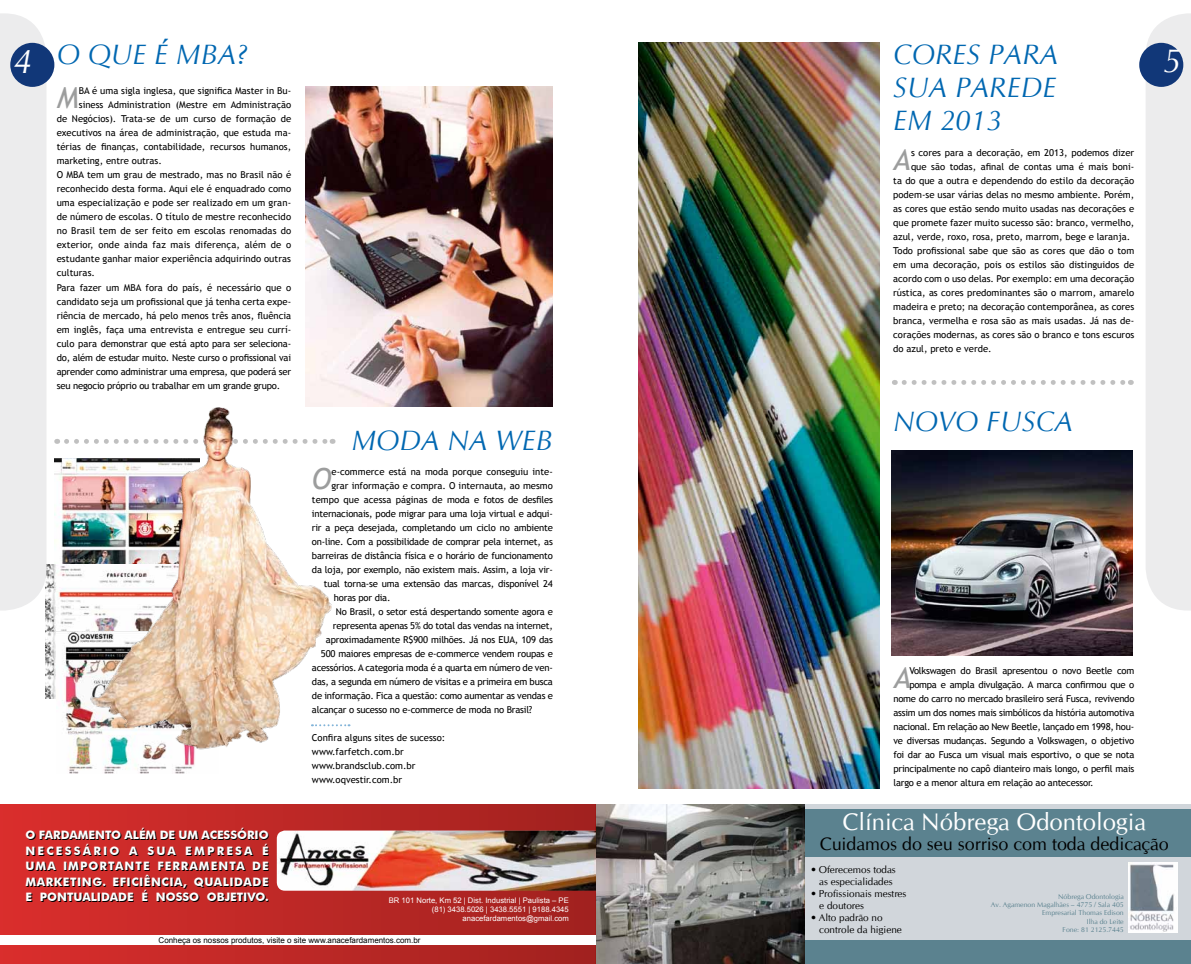
<style>
.page{position:relative;width:1191px;height:964px;background:#fff}
.page>*{position:absolute;margin:0;border:0;box-sizing:border-box;transform-origin:0 0}
.t1{font:italic 33.3px "CG Omega";color:#fff}
.t2{font:italic 29.1px "Trebuchet MS";color:#9c9d9d}
.t3{font:italic 28px/33.4px "CG Omega";color:#0067b1;text-align:justify}
.t4{font:24px "CG Omega";color:#fff}
.t5{font:18px "CG Omega";color:#000}
.t6{font:700 11.6px/15.5px "Futura BT";color:#fff;text-align:justify}
.t7{font:10px/12px "CG Omega";color:#000}
.t8{font:9.5px/14px "Trebuchet MS";color:#000}
.t9{font:9.5px "Trebuchet MS";letter-spacing:-.02em;color:#000}
.t10{font:9.5px "Trebuchet MS";letter-spacing:-.025em;color:#000}
.t11{font:8px "Arial";color:#000}
.t12{font:7.7px/9.2px "Arial";color:#fff;text-align:right}
.t13{font:7px/8.4px "CG Omega";color:#5b828f;text-align:right}
</style>
<div class="page">
<img style="left:54px;top:458px;width:29px;height:106px">
<div style="left:595px;top:804px;width:596px;height:160px;background:#d1d6db"></div>
<div style="left:595px;top:940px;width:596px;height:24px;background:#5b828f"></div>
<div style="left:595px;top:809px;width:596px;height:48px;background:#5b828f"></div>
<img style="left:1128px;top:862px;width:49px;height:70px">
<img style="left:595px;top:804px;width:209px;height:160px">
<img style="left:305px;top:87px;width:248px;height:320px">
<svg style="left:67px;top:439px;width:12px;height:5px"></svg>
<svg style="left:904px;top:380px;width:227px;height:5px"></svg>
<img style="left:891px;top:450px;width:242px;height:205px">
<img style="left:638px;top:43px;width:241px;height:745px">
<img style="left:45px;top:564px;width:38px;height:134px">
<img style="left:57px;top:631px;width:138px;height:143px">
<img style="left:83px;top:364px;width:264px;height:396px">
<div style="left:0;top:804px;width:595px;height:160px;background:linear-gradient(to right,#da2e2d,#a1221f)"></div>
<div style="left:0;top:935px;width:595px;height:10px;background:#fff"></div>
<img style="left:277px;top:830px;width:319px;height:61px">
<div style="left:0;top:13px;width:47px;height:597px;background:#ececed"></div>
<div style="left:10px;top:43px;width:44px;height:44px;background:#113778;border-radius:50%"></div>
<div style="left:1146px;top:13px;width:45px;height:597px;background:#ececed"></div>
<div style="left:1139px;top:43px;width:44px;height:44px;background:#113778;border-radius:50%"></div>
<h3 class="t3" style="left:57px;top:37px;width:192px">O QUE É MBA?</h3>
<h3 class="t3" style="left:893px;top:37px;width:167px">CORES PARA SUA PAREDE EM 2013</h3>
<h1 class="t1" style="left:13px;top:41px;width:20px">4</h1>
<h1 class="t1" style="left:1162px;top:40px;width:20px">5</h1>
<h2 class="t2" style="left:57px;top:81px;width:24px">M</h2>
<p class="t8" style="left:79px;top:84px;width:214px">BA é uma sigla inglesa, que significa Master in Bu-</p>
<p class="t8" style="left:79px;top:98px;width:214px">siness Administration (Mestre em Administração</p>
<p class="t8" style="left:57px;top:112px;width:236px">de Negócios). Trata-se de um curso de formação de</p>
<p class="t8" style="left:57px;top:126px;width:236px">executivos na área de administração, que estuda ma-</p>
<p class="t8" style="left:57px;top:140px;width:236px">térias de finanças, contabilidade, recursos humanos,</p>
<p class="t8" style="left:57px;top:154px;width:107px">marketing, entre outras.</p>
<p class="t8" style="left:57px;top:168px;width:236px">O MBA tem um grau de mestrado, mas no Brasil não é</p>
<p class="t8" style="left:57px;top:182px;width:236px">reconhecido desta forma. Aqui ele é enquadrado como</p>
<p class="t8" style="left:57px;top:196px;width:236px">uma especialização e pode ser realizado em um gran-</p>
<p class="t8" style="left:57px;top:210px;width:236px">de número de escolas. O título de mestre reconhecido</p>
<p class="t8" style="left:57px;top:224px;width:236px">no Brasil tem de ser feito em escolas renomadas do</p>
<p class="t8" style="left:57px;top:238px;width:236px">exterior, onde ainda faz mais diferença, além de o</p>
<p class="t8" style="left:57px;top:252px;width:236px">estudante ganhar maior experiência adquirindo outras</p>
<p class="t8" style="left:57px;top:266px;width:40px">culturas.</p>
<p class="t8" style="left:57px;top:280px;width:236px">Para fazer um MBA fora do país, é necessário que o</p>
<p class="t8" style="left:57px;top:294px;width:236px">candidato seja um profissional que já tenha certa expe-</p>
<p class="t8" style="left:57px;top:308px;width:236px">riência de mercado, há pelo menos três anos, fluência</p>
<p class="t8" style="left:57px;top:322px;width:236px">em inglês, faça uma entrevista e entregue seu currí-</p>
<p class="t9" style="left:57px;top:337px;width:236px">culo para demonstrar que está apto para ser seleciona-</p>
<p class="t9" style="left:57px;top:351px;width:236px">do, além de estudar muito. Neste curso o profissional vai</p>
<p class="t9" style="left:57px;top:365px;width:236px">aprender como administrar uma empresa, que poderá ser</p>
<p class="t9" style="left:57px;top:379px;width:225px">seu negocio próprio ou trabalhar em um grande grupo.</p>
<h2 class="t2" style="left:893px;top:142px;width:19px">A</h2>
<p class="t8" style="left:911px;top:145px;width:225px">s cores para a decoração, em 2013, podemos dizer</p>
<p class="t8" style="left:911px;top:159px;width:225px">que são todas, afinal de contas uma é mais boni-</p>
<p class="t8" style="left:893px;top:173px;width:242px">ta do que a outra e dependendo do estilo da decoração</p>
<p class="t8" style="left:893px;top:187px;width:242px">podem-se usar várias delas no mesmo ambiente. Porém,</p>
<p class="t8" style="left:893px;top:201px;width:242px">as cores que estão sendo muito usadas nas decorações e</p>
<p class="t8" style="left:893px;top:215px;width:242px">que promete fazer muito sucesso são: branco, vermelho,</p>
<p class="t8" style="left:893px;top:229px;width:239px">azul, verde, roxo, rosa, preto, marrom, bege e laranja.</p>
<p class="t8" style="left:893px;top:243px;width:242px">Todo profissional sabe que são as cores que dão o tom</p>
<p class="t8" style="left:893px;top:257px;width:242px">em uma decoração, pois os estilos são distinguidos de</p>
<p class="t8" style="left:893px;top:271px;width:242px">acordo com o uso delas. Por exemplo: em uma decoração</p>
<p class="t8" style="left:893px;top:285px;width:242px">rústica, as cores predominantes são o marrom, amarelo</p>
<p class="t8" style="left:893px;top:299px;width:242px">madeira e preto; na decoração contemporânea, as cores</p>
<p class="t8" style="left:893px;top:313px;width:242px">branca, vermelha e rosa são as mais usadas. Já nas de-</p>
<p class="t8" style="left:893px;top:327px;width:242px">corações modernas, as cores são o branco e tons escuros</p>
<p class="t8" style="left:893px;top:341px;width:100px">do azul, preto e verde.</p>
<h3 class="t3" style="left:351px;top:424px;width:203px">MODA NA WEB</h3>
<h2 class="t2" style="left:312px;top:461px;width:21px">O</h2>
<p class="t8" style="left:331px;top:464px;width:223px">e-commerce está na moda porque conseguiu inte-</p>
<p class="t8" style="left:331px;top:478px;width:223px">grar informação e compra. O internauta, ao mesmo</p>
<p class="t8" style="left:312px;top:492px;width:242px">tempo que acessa páginas de moda e fotos de desfiles</p>
<p class="t9" style="left:312px;top:507px;width:242px">internacionais, pode migrar para uma loja virtual e adqui-</p>
<p class="t9" style="left:312px;top:521px;width:242px">rir a peça desejada, completando um ciclo no ambiente</p>
<p class="t9" style="left:312px;top:535px;width:242px">on-line. Com a possibilidade de comprar pela internet, as</p>
<p class="t9" style="left:312px;top:549px;width:242px">barreiras de distância física e o horário de funcionamento</p>
<p class="t9" style="left:312px;top:563px;width:242px">da loja, por exemplo, não existem mais. Assim, a loja vir-</p>
<p class="t9" style="left:324px;top:577px;width:230px">tual torna-se uma extensão das marcas, disponível 24</p>
<p class="t9" style="left:334px;top:591px;width:58px">horas por dia.</p>
<p class="t9" style="left:336px;top:605px;width:218px">No Brasil, o setor está despertando somente agora e</p>
<p class="t9" style="left:333px;top:620px;width:221px">representa apenas 5% do total das vendas na internet,</p>
<p class="t9" style="left:326px;top:634px;width:228px">aproximadamente R$900 milhões. Já nos EUA, 109 das</p>
<p class="t9" style="left:321px;top:648px;width:233px">500 maiores empresas de e-commerce vendem roupas e</p>
<p class="t9" style="left:312px;top:662px;width:242px">acessórios. A categoria moda é a quarta em número de ven-</p>
<p class="t9" style="left:312px;top:676px;width:242px">das, a segunda em número de visitas e a primeira em busca</p>
<p class="t9" style="left:312px;top:690px;width:242px">de informação. Fica a questão: como aumentar as vendas e</p>
<p class="t9" style="left:312px;top:704px;width:222px">alcançar o sucesso no e-commerce de moda no Brasil?</p>
<p class="t8" style="left:312px;top:730px;width:135px">Confira alguns sites de sucesso: www.farfetch.com.br www.brandsclub.com.br www.oqvestir.com.br</p>
<p class="t6" style="left:26px;top:827px;width:245px">O FARDAMENTO ALÉM DE UM ACESSÓRIO NECESSÁRIO A SUA EMPRESA É UMA IMPORTANTE FERRAMENTA DE MARKETING. EFICIÊNCIA, QUALIDADE E PONTUALIDADE É NOSSO OBJETIVO.</p>
<p class="t11" style="left:159px;top:934px;width:263px">Conheça os nossos produtos, visite o site www.anacefardamentos.com.br</p>
<p class="t12" style="left:389px;top:896px;width:181px">BR 101 Norte, Km 52 | Dist. Industrial | Paulista – PE (81) 3438.5026 | 3438.5551 | 9188.4345 anacefardamentos@gmail.com</p>
<h3 class="t3" style="left:893px;top:405px;width:181px">NOVO FUSCA</h3>
<h2 class="t2" style="left:893px;top:661px;width:19px">A</h2>
<p class="t10" style="left:909px;top:665px;width:226px">Volkswagen do Brasil apresentou o novo Beetle com</p>
<p class="t10" style="left:909px;top:679px;width:226px">pompa e ampla divulgação. A marca confirmou que o</p>
<p class="t10" style="left:893px;top:693px;width:242px">nome do carro no mercado brasileiro será Fusca, revivendo</p>
<p class="t10" style="left:893px;top:707px;width:242px">assim um dos nomes mais simbólicos da história automotiva</p>
<p class="t10" style="left:893px;top:721px;width:242px">nacional. Em relação ao New Beetle, lançado em 1998, hou-</p>
<p class="t9" style="left:893px;top:735px;width:242px">ve diversas mudanças. Segundo a Volkswagen, o objetivo</p>
<p class="t9" style="left:893px;top:749px;width:242px">foi dar ao Fusca um visual mais esportivo, o que se nota</p>
<p class="t9" style="left:893px;top:763px;width:242px">principalmente no capô dianteiro mais longo, o perfil mais</p>
<p class="t9" style="left:893px;top:777px;width:202px">largo e a menor altura em relação ao antecessor.</p>
<h3 class="t4" style="left:842px;top:808px;width:305px">Clínica Nóbrega Odontologia</h3>
<p class="t7" style="left:811px;top:863px;width:86px;text-align:center">• Oferecemos todas as especialidades</p>
<p class="t7" style="left:819px;top:887px;width:89px;text-indent:-8px">• Profissionais mestres e doutores</p>
<p class="t7" style="left:819px;top:911px;width:84px;text-indent:-8px">• Alto padrão no controle da higiene</p>
<h3 class="t5" style="left:819px;top:833px;width:350px">Cuidamos do seu sorriso com toda dedicação</h3>
<p class="t13" style="left:991px;top:892px;width:134px">Nóbrega Odontologia<br>Av. Agamenon Magalhães – 4775 / Sala 405<br>Empresarial Thomas Edison<br>Ilha do Leite<br>Fone: 81 2125.7445</p>
</div>
